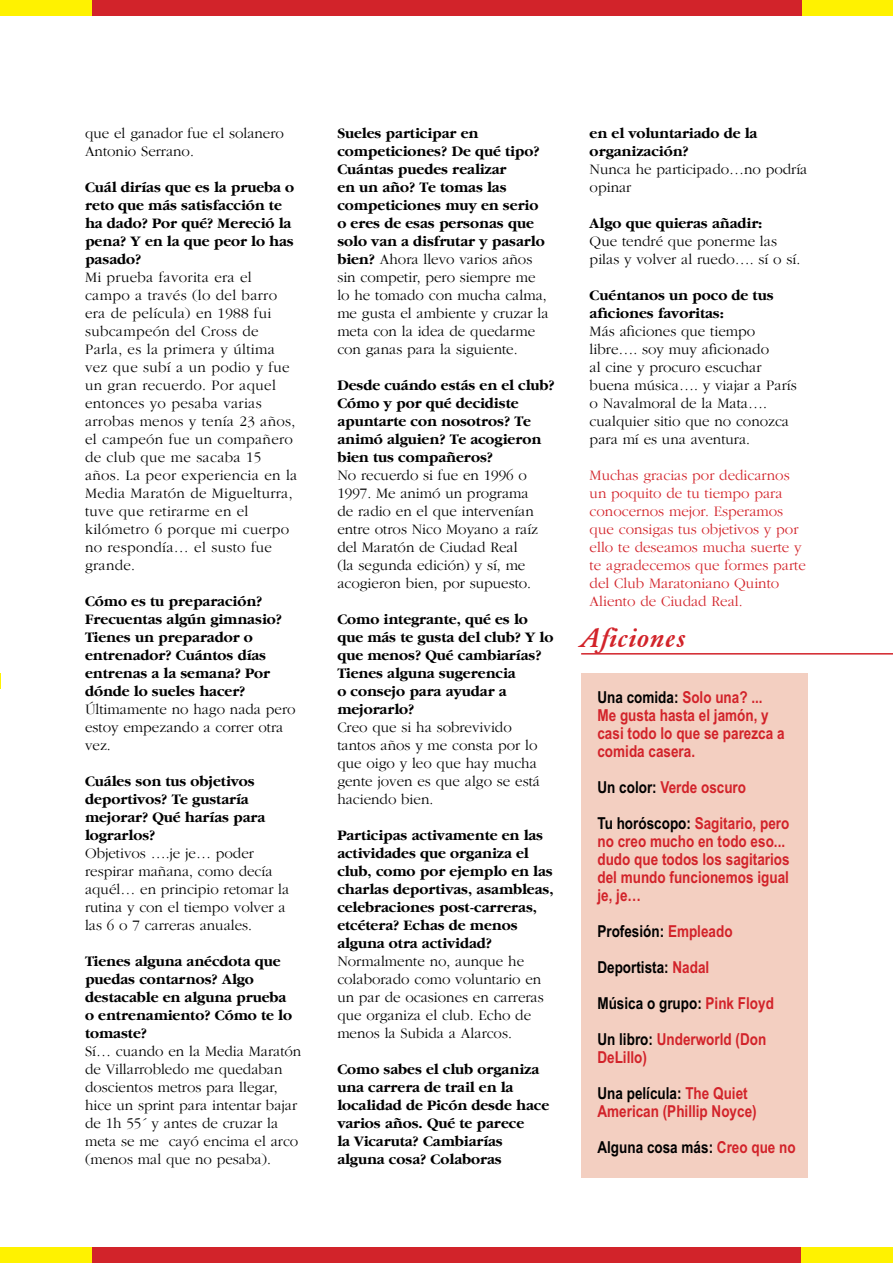
<style>
.page{position:relative;width:893px;height:1263px;background:#fff}
.page>*{position:absolute;margin:0;border:0;box-sizing:border-box;transform-origin:0 0}
.t1{font:italic 500 28.5px "Garamond";color:#d2232a}
.t2{font:700 16.5px/18px "Arial Narrow";color:#d2232a}
.t3{font:700 16.5px/36px "Arial Narrow";color:#000}
.t4{font:700 15px/18px "Garamond LT";color:#000}
.t5{font:300 15px/18px "Garamond LT";color:#000}
.t6{font:300 15px/18px "Garamond LT";letter-spacing:.02em;color:#000}
.t7{font:300 15px/18px "Garamond LT";color:#d2232a}
.s1{font-weight:300}
.s2{color:#000}
.s3{color:#d2232a}
</style>
<div class="page">
<svg style="left:0;top:673px;width:1px;height:16px"></svg>
<div style="left:581px;top:673px;width:227px;height:505px;background:#f3cfc1"></div>
<hr style="left:581px;top:653px;width:312px;height:1px;background:#d2232a">
<div style="left:92px;top:0;width:710px;height:15px;background:#d2232a"></div>
<div style="left:0;top:0;width:92px;height:15px;background:#fff200"></div>
<div style="left:802px;top:0;width:91px;height:15px;background:#fff200"></div>
<div style="left:91px;top:1247px;width:710px;height:16px;background:#d2232a"></div>
<div style="left:0;top:1247px;width:91px;height:16px;background:#fff200"></div>
<div style="left:801px;top:1247px;width:92px;height:16px;background:#fff200"></div>
<p class="t5" style="left:85px;top:125px;width:200px">que el ganador fue el solanero<br>Antonio Serrano.</p>
<p class="t4" style="left:85px;top:179px;width:211px">Cuál dirías que es la prueba o reto que más satisfacción te ha dado? Por qué? Mereció la pena? Y en la que peor lo has pasado?</p>
<p class="t6" style="left:85px;top:269px;width:214px">Mi prueba favorita era el campo a través (lo del barro era de película) en 1988 fui subcampeón del Cross de<br>Parla, es la primera y última vez que subí a un podio y fue un gran recuerdo. Por aquel entonces yo pesaba varias arrobas menos y tenía 23 años, el campeón fue un compañero de club que me sacaba 15 años. La peor experiencia en la<br>Media Maratón de Miguelturra, tuve que retirarme en el kilómetro 6 porque mi cuerpo no respondía… el susto fue grande.</p>
<p class="t4" style="left:85px;top:593px;width:199px">Cómo es tu preparación?<br>Frecuentas algún gimnasio?<br>Tienes un preparador o entrenador? Cuántos días entrenas a la semana? Por dónde lo sueles hacer?</p>
<p class="t5" style="left:85px;top:701px;width:212px">Últimamente no hago nada pero estoy empezando a correr otra vez.</p>
<p class="t4" style="left:85px;top:773px;width:182px">Cuáles son tus objetivos deportivos? Te gustaría mejorar? Qué harías para lograrlos?</p>
<p class="t5" style="left:85px;top:845px;width:206px">Objetivos ….je je… poder respirar mañana, como decía aquél… en principio retomar la rutina y con el tiempo volver a las 6 o 7 carreras anuales.</p>
<p class="t4" style="left:85px;top:953px;width:208px">Tienes alguna anécdota que puedas contarnos? Algo destacable en alguna prueba o entrenamiento? Cómo te lo tomaste?</p>
<p class="t5" style="left:85px;top:1043px;width:218px">Sí… cuando en la Media Maratón de Villarrobledo me quedaban doscientos metros para llegar, hice un sprint para intentar bajar de 1h 55´ y antes de cruzar la meta se me cayó encima el arco (menos mal que no pesaba).</p>
<p class="t4" style="left:337px;top:125px;width:213px">Sueles participar en competiciones? De qué tipo?<br>Cuántas puedes realizar<br>en un año? Te tomas las competiciones muy en serio o eres de esas personas que solo van a disfrutar y pasarlo bien? <span class="s1">Ahora llevo varios años sin competir, pero siempre me lo he tomado con mucha calma, me gusta el ambiente y cruzar la meta con la idea de quedarme con ganas para la siguiente.</span></p>
<p class="t4" style="left:337px;top:377px;width:219px">Desde cuándo estás en el club?<br>Cómo y por qué decidiste apuntarte con nosotros? Te animó alguien? Te acogieron bien tus compañeros?</p>
<p class="t5" style="left:337px;top:467px;width:202px">No recuerdo si fue en 1996 o<br>1997. Me animó un programa de radio en el que intervenían entre otros Nico Moyano a raíz del Maratón de Ciudad Real<br>(la segunda edición) y sí, me acogieron bien, por supuesto.</p>
<p class="t4" style="left:337px;top:611px;width:217px">Como integrante, qué es lo que más te gusta del club? Y lo que menos? Qué cambiarías?<br>Tienes alguna sugerencia<br>o consejo para ayudar a mejorarlo?</p>
<p class="t5" style="left:337px;top:719px;width:204px">Creo que si ha sobrevivido tantos años y me consta por lo que oigo y leo que hay mucha gente joven es que algo se está haciendo bien.</p>
<p class="t4" style="left:337px;top:827px;width:218px">Participas activamente en las actividades que organiza el club, como por ejemplo en las charlas deportivas, asambleas, celebraciones post-carreras, etcétera? Echas de menos alguna otra actividad?</p>
<p class="t5" style="left:337px;top:953px;width:208px">Normalmente no, aunque he colaborado como voluntario en un par de ocasiones en carreras que organiza el club. Echo de menos la Subida a Alarcos.</p>
<p class="t4" style="left:337px;top:1061px;width:213px">Como sabes el club organiza una carrera de trail en la localidad de Picón desde hace varios años. Qué te parece<br>la Vicaruta? Cambiarías alguna cosa? Colaboras</p>
<p class="t4" style="left:590px;top:125px;width:169px">en el voluntariado de la organización?</p>
<p class="t5" style="left:590px;top:161px;width:219px">Nunca he participado…no podría opinar</p>
<p class="t4" style="left:590px;top:215px;width:174px">Algo que quieras añadir:</p>
<p class="t5" style="left:590px;top:233px;width:212px">Que tendré que ponerme las pilas y volver al ruedo…. sí o sí.</p>
<p class="t4" style="left:590px;top:287px;width:185px">Cuéntanos un poco de tus aficiones favoritas:</p>
<p class="t5" style="left:590px;top:323px;width:208px">Más aficiones que tiempo libre…. soy muy aficionado<br>al cine y procuro escuchar buena música…. y viajar a París o Navalmoral de la Mata…. cualquier sitio que no conozca para mí es una aventura.</p>
<p class="t7" style="left:590px;top:467px;width:218px">Muchas gracias por dedicarnos un poquito de tu tiempo para conocernos mejor. Esperamos que consigas tus objetivos y por ello te deseamos mucha suerte y te agradecemos que formes parte del Club Maratoniano Quinto<br>Aliento de Ciudad Real.</p>
<h1 class="t1" style="left:581px;top:621px;width:108px">Aficiones</h1>
<p class="t2" style="left:597px;top:688px;width:189px"><span class="s2">Una comida:</span> Solo una? ...<br>Me gusta hasta el jamón, y casi todo lo que se parezca a comida casera.</p>
<p class="t2" style="left:597px;top:769px;width:193px;line-height:36px"><span class="s2">Un color:</span> Verde oscuro<br><span class="s2">Tu horóscopo:</span> Sagitario, pero</p>
<p class="t2" style="left:597px;top:832px;width:194px">no creo mucho en todo eso... dudo que todos los sagitarios del mundo funcionemos igual je, je…</p>
<p class="t3" style="left:597px;top:913px;width:178px">Profesión: <span class="s3">Empleado<br></span>Deportista: <span class="s3">Nadal<br></span>Música o grupo: <span class="s3">Pink Floyd<br></span>Un libro: <span class="s3">Underworld (Don</span></p>
<p class="t2" style="left:597px;top:1039px;width:152px;line-height:36px">DeLillo)<br><span class="s2">Una película:</span> The Quiet</p>
<p class="t2" style="left:597px;top:1093px;width:200px;line-height:36px">American (Phillip Noyce)<br><span class="s2">Alguna cosa más:</span> Creo que no</p>
</div>
